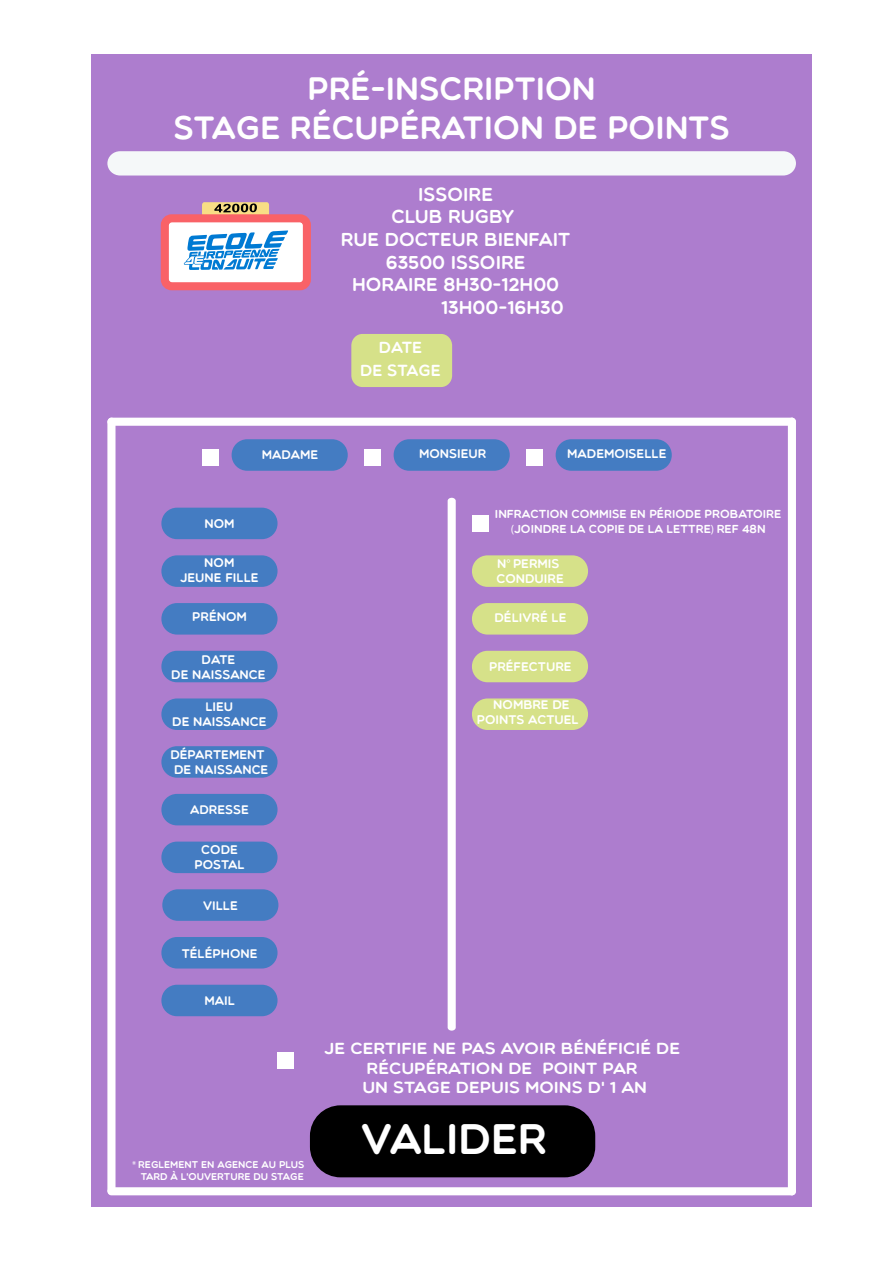
<style>
.page{position:relative;width:893px;height:1263px;background:#fff}
.page>*{position:absolute;margin:0;border:0;box-sizing:border-box;transform-origin:0 0}
.t1{font:43.2px "Multicolore";color:#fff}
.t2{font:32.4px/38.8px "Multicolore";color:#fff;text-align:center}
.t3{font:18.9px "Multicolore";color:#fff}
.t4{font:16.2px/19.5px "Multicolore";color:#fff;text-align:center;scale:1.08 1}
.t5{font:16.2px/22.6px "Multicolore";color:#fff;text-align:center}
.t6{font:12.6px/15.1px "Multicolore";color:#fff;text-align:center}
.t7{font:11.7px/14.1px "Multicolore";color:#fff;text-align:center}
.t8{font:9.9px/11.9px "Multicolore";color:#fff;text-align:right}
.s1{font-family:"Myriad Pro"}
</style>
<div class="page">
<div style="left:91px;top:54px;width:720px;height:1152px;background:#ad7dce"></div>
<svg style="left:107px;top:151px;width:689px;height:25px;background:#f2f3f7"></svg>
<div style="left:107px;top:418px;width:689px;height:8px;background:#fff;border-radius:4px"></div>
<div style="left:788px;top:418px;width:8px;height:777px;background:#fff"></div>
<div style="left:107px;top:1187px;width:689px;height:8px;background:#fff;border-radius:4px"></div>
<svg style="left:107px;top:418px;width:9px;height:777px;background:#f6f2fa"></svg>
<svg style="left:448px;top:498px;width:8px;height:533px;background:#fcfafd"></svg>
<div style="left:202px;top:449px;width:16px;height:16px;background:#fff"></div>
<div style="left:526px;top:449px;width:16px;height:16px;background:#fff"></div>
<div style="left:232px;top:439px;width:116px;height:32px;background:#447cc2;border-radius:16px"></div>
<div style="left:394px;top:439px;width:116px;height:32px;background:#447cc2;border-radius:16px"></div>
<div style="left:556px;top:439px;width:116px;height:32px;background:#447cc2;border-radius:16px"></div>
<div style="left:161px;top:508px;width:117px;height:31px;background:#447cc2;border-radius:16px"></div>
<div style="left:161px;top:555px;width:117px;height:32px;background:#447cc2;border-radius:16px"></div>
<div style="left:161px;top:603px;width:117px;height:31px;background:#447cc2;border-radius:16px"></div>
<div style="left:161px;top:651px;width:117px;height:31px;background:#447cc2;border-radius:16px"></div>
<div style="left:161px;top:698px;width:117px;height:32px;background:#447cc2;border-radius:16px"></div>
<div style="left:161px;top:746px;width:117px;height:32px;background:#447cc2;border-radius:16px"></div>
<div style="left:161px;top:794px;width:117px;height:31px;background:#447cc2;border-radius:16px"></div>
<div style="left:161px;top:841px;width:117px;height:32px;background:#447cc2;border-radius:16px"></div>
<div style="left:162px;top:889px;width:116px;height:32px;background:#447cc2;border-radius:16px"></div>
<div style="left:161px;top:937px;width:117px;height:31px;background:#447cc2;border-radius:16px"></div>
<div style="left:161px;top:985px;width:117px;height:31px;background:#447cc2;border-radius:16px"></div>
<div style="left:472px;top:516px;width:16px;height:16px;background:#fff"></div>
<div style="left:472px;top:555px;width:116px;height:32px;background:#d6e189;border-radius:16px"></div>
<div style="left:472px;top:603px;width:116px;height:31px;background:#d6e189;border-radius:16px"></div>
<div style="left:472px;top:651px;width:116px;height:31px;background:#d6e189;border-radius:16px"></div>
<div style="left:472px;top:698px;width:116px;height:32px;background:#d6e189;border-radius:16px"></div>
<div style="left:278px;top:1052px;width:16px;height:16px;background:#fff"></div>
<div style="left:310px;top:1105px;width:285px;height:72px;background:#000;border-radius:31px"></div>
<div style="left:364px;top:449px;width:16px;height:16px;background:#fff"></div>
<div style="left:351px;top:334px;width:101px;height:53px;background:#d6e189;border-radius:11px"></div>
<div style="left:202px;top:202px;width:67px;height:15px;background:#f8de85;border-radius:3px"></div>
<div style="left:165px;top:218px;width:142px;height:68px;background:#fff;border-radius:7px"></div>
<div style="left:161px;top:214px;width:150px;height:76px;border:8px solid #f96267;border-radius:7px"></div>
<svg style="left:214px;top:203px;width:43px;height:10px"></svg>
<svg style="left:184px;top:230px;width:104px;height:40px"></svg>
<p class="t2" style="left:173px;top:68px;width:558px">PRÉ-INSCRIPTION<br>STAGE RÉCUPÉRATION DE POINTS</p>
<p class="t3" style="left:418px;top:183px;width:76px">ISSOIRE</p>
<p class="t3" style="left:392px;top:205px;width:124px">CLUB RUGBY</p>
<p class="t3" style="left:341px;top:228px;width:231px">RUE DOCTEUR BIENFAIT</p>
<p class="t3" style="left:386px;top:251px;width:141px">63500 ISSOIRE</p>
<p class="t3" style="left:352px;top:273px;width:209px">HORAIRE 8H30-12H00</p>
<p class="t3" style="left:441px;top:296px;width:124px">13H00-16H30</p>
<p class="t5" style="left:360px;top:335px;width:82px">DATE<br>DE STAGE</p>
<p class="t6" style="left:262px;top:446px;width:58px">MADAME</p>
<p class="t6" style="left:419px;top:446px;width:69px">MONSIEUR</p>
<p class="t6" style="left:567px;top:445px;width:101px">MADEMOISELLE</p>
<p class="t6" style="left:205px;top:516px;width:32px">NOM</p>
<p class="t6" style="left:180px;top:555px;width:80px">NOM<br>JEUNE FILLE</p>
<p class="t6" style="left:192px;top:609px;width:56px">PRÉNOM</p>
<p class="t6" style="left:171px;top:651px;width:96px">DATE<br>DE NAISSANCE</p>
<p class="t6" style="left:172px;top:699px;width:96px">LIEU<br>DE NAISSANCE</p>
<p class="t6" style="left:170px;top:746px;width:99px;text-align:left">DÉPARTEMENT<br>DE NAISSANCE</p>
<p class="t6" style="left:190px;top:801px;width:60px">ADRESSE</p>
<p class="t6" style="left:194px;top:841px;width:52px">CODE<br>POSTAL</p>
<p class="t6" style="left:203px;top:898px;width:36px">VILLE</p>
<p class="t6" style="left:182px;top:945px;width:77px">TÉLÉPHONE</p>
<p class="t6" style="left:204px;top:993px;width:32px">MAIL</p>
<p class="t8" style="left:132px;top:1158px;width:174px"><span class="s1">*</span> REGLEMENT EN AGENCE AU PLUS<br>TARD À L'OUVERTURE DU STAGE</p>
<p class="t7" style="left:495px;top:507px;width:288px">INFRACTION COMMISE EN PÉRIODE PROBATOIRE <span class="s1">(</span>JOINDRE LA COPIE DE LA LETTRE<span class="s1">)</span> REF 48N</p>
<p class="t6" style="left:496px;top:555px;width:69px;text-align:left">N<span class="s1">°</span> PERMIS<br>CONDUIRE</p>
<p class="t6" style="left:494px;top:610px;width:73px">DÉLIVRÉ LE</p>
<p class="t6" style="left:489px;top:658px;width:84px">PRÉFECTURE</p>
<p class="t6" style="left:477px;top:697px;width:104px">NOMBRE DE<br>POINTS ACTUEL</p>
<p class="t4" style="left:324px;top:1038px;width:331px">JE CERTIFIE NE PAS AVOIR BÉNÉFICIÉ DE<br>RÉCUPÉRATION DE POINT PAR<br>UN STAGE DEPUIS MOINS D' 1 AN</p>
<p class="t1" style="left:361px;top:1113px;width:187px">VALIDER</p>
</div>
